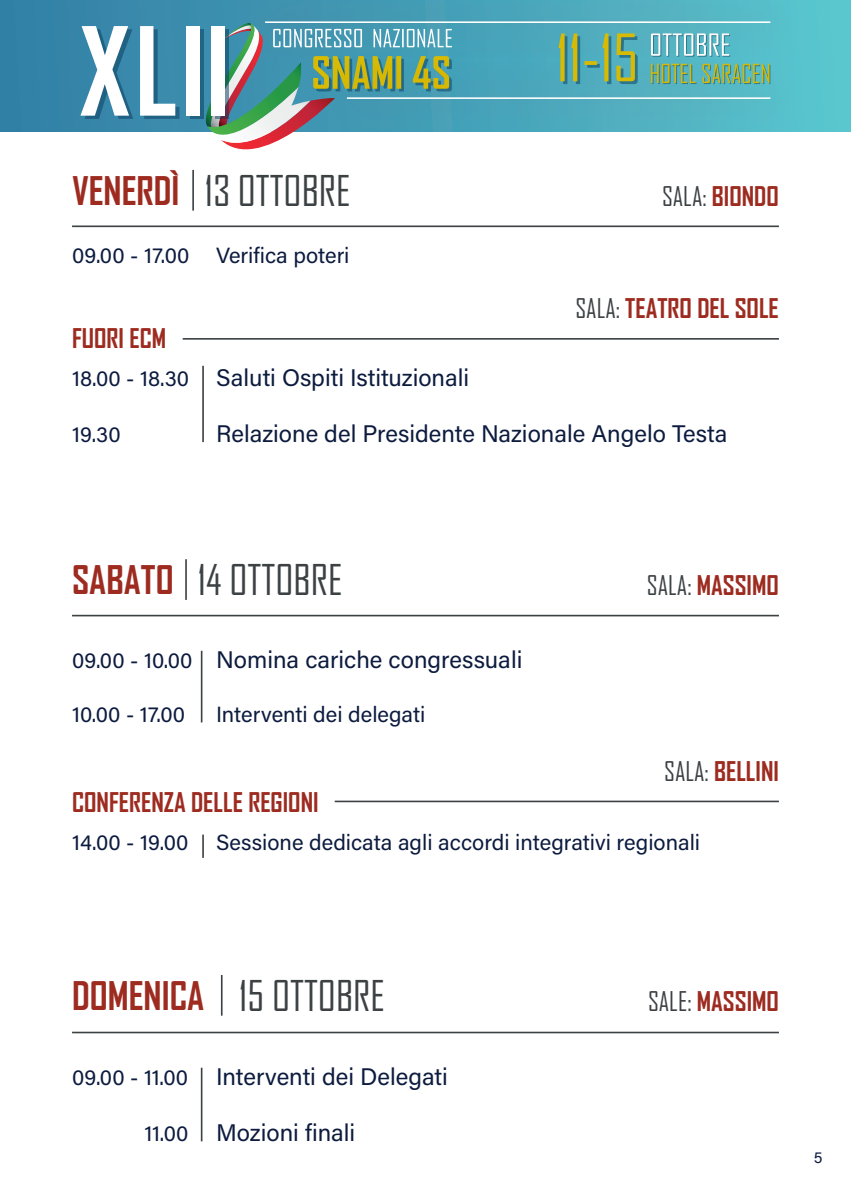
<style>
.page{position:relative;width:851px;height:1191px;background:#fff}
.page>*{position:absolute;margin:0;border:0;box-sizing:border-box;transform-origin:0 0}
.t1{font:40.6px "Agency FB";color:#3c4144}
.t2{font:700 26px "Agency FB";color:#9d2b20}
.t3{font:24px "Acumin Pro";color:#0c1b3e}
.t4{font:22px "Acumin Pro";color:#0c1b3e}
.t5{font:16px "Acumin Pro";color:#0c1b3e}
.s1{font-weight:700;font-size:37.8px;color:#9d2b20}
.s2{font-weight:400;color:#3c4144}
.s3{font-size:22px}
</style>
<div class="page">
<svg style="left:0;top:0;width:850px;height:132px;background:#4099b4"></svg>
<div style="left:236px;top:0;width:563px;height:62px;background:#d1232a;opacity:.75"></div>
<hr style="left:265px;top:21px;width:505px;height:2px;background:#fff">
<div style="left:318px;top:59px;width:480px;height:79px;background:#d1232a;opacity:.75"></div>
<hr style="left:347px;top:97px;width:423px;height:2px;background:#fff">
<svg style="left:81px;top:26px;width:52px;height:93px"></svg>
<svg style="left:140px;top:11px;width:312px;height:159px"></svg>
<div style="left:186px;top:26px;width:14px;height:90px;background:#fff"></div>
<div style="left:211px;top:26px;width:13px;height:90px;background:#fff"></div>
<svg style="left:558px;top:33px;width:79px;height:51px;background:#6da683"></svg>
<hr style="left:201px;top:651px;width:1px;height:71px;background:#3c4144">
<hr style="left:72px;top:615px;width:706px;height:1px;background:#3c4144">
<hr style="left:185px;top:559px;width:2px;height:41px;background:#3c4144">
<hr style="left:334px;top:800px;width:444px;height:2px;background:#3c4144">
<hr style="left:202px;top:834px;width:2px;height:24px;background:#3c4144">
<hr style="left:72px;top:1031px;width:706px;height:2px;background:#3c4144">
<hr style="left:201px;top:1067px;width:1px;height:74px;background:#3c4144">
<hr style="left:221px;top:975px;width:1px;height:40px;background:#3c4144">
<hr style="left:202px;top:366px;width:2px;height:76px;background:#3c4144">
<hr style="left:72px;top:225px;width:706px;height:2px;background:#3c4144">
<hr style="left:192px;top:170px;width:2px;height:41px;background:#3c4144">
<hr style="left:183px;top:338px;width:595px;height:2px;background:#3c4144">
<h1 class="t1" style="left:72px;top:166px;width:280px"><span class="s1">VENERDÌ</span> 13 OTTOBRE</h1>
<p class="t4" style="left:72px;top:240px;width:279px">09.00 - 17.00 Verifica poteri</p>
<p class="t2" style="left:662px;top:180px;width:118px"><span class="s2">SALA:</span> BIONDO</p>
<p class="t2" style="left:575px;top:292px;width:205px"><span class="s2">SALA:</span> TEATRO DEL SOLE</p>
<p class="t2" style="left:72px;top:322px;width:96px">FUORI ECM</p>
<p class="t3" style="left:72px;top:361px;width:398px"><span class="s3">18.00 - 18.30</span> Saluti Ospiti Istituzionali</p>
<p class="t4" style="left:72px;top:419px;width:50px">19.30</p>
<p class="t3" style="left:216px;top:417px;width:512px">Relazione del Presidente Nazionale Angelo Testa</p>
<h1 class="t1" style="left:72px;top:555px;width:272px"><span class="s1">SABATO</span> 14 OTTOBRE</h1>
<p class="t2" style="left:646px;top:569px;width:133px"><span class="s2">SALA:</span> MASSIMO</p>
<p class="t3" style="left:72px;top:643px;width:452px"><span class="s3">09.00 - 10.00</span> Nomina cariche congressuali</p>
<p class="t4" style="left:72px;top:699px;width:115px">10.00 - 17.00</p>
<p class="t4" style="left:216px;top:699px;width:210px">Interventi dei delegati</p>
<p class="t2" style="left:664px;top:755px;width:116px"><span class="s2">SALA:</span> BELLINI</p>
<p class="t2" style="left:72px;top:786px;width:248px">CONFERENZA DELLE REGIONI</p>
<p class="t4" style="left:72px;top:827px;width:118px">14.00 - 19.00</p>
<p class="t4" style="left:216px;top:827px;width:485px">Sessione dedicata agli accordi integrativi regionali</p>
<h1 class="t1" style="left:72px;top:971px;width:314px"><span class="s1">DOMENICA</span> 15 OTTOBRE</h1>
<p class="t2" style="left:648px;top:985px;width:132px"><span class="s2">SALE:</span> MASSIMO</p>
<p class="t3" style="left:72px;top:1060px;width:377px"><span class="s3">09.00 - 11.00</span> Interventi dei Delegati</p>
<p class="t3" style="left:144px;top:1116px;width:212px"><span class="s3">11.00</span> Mozioni finali</p>
<p class="t5" style="left:813px;top:1146px;width:10px">5</p>
</div>
